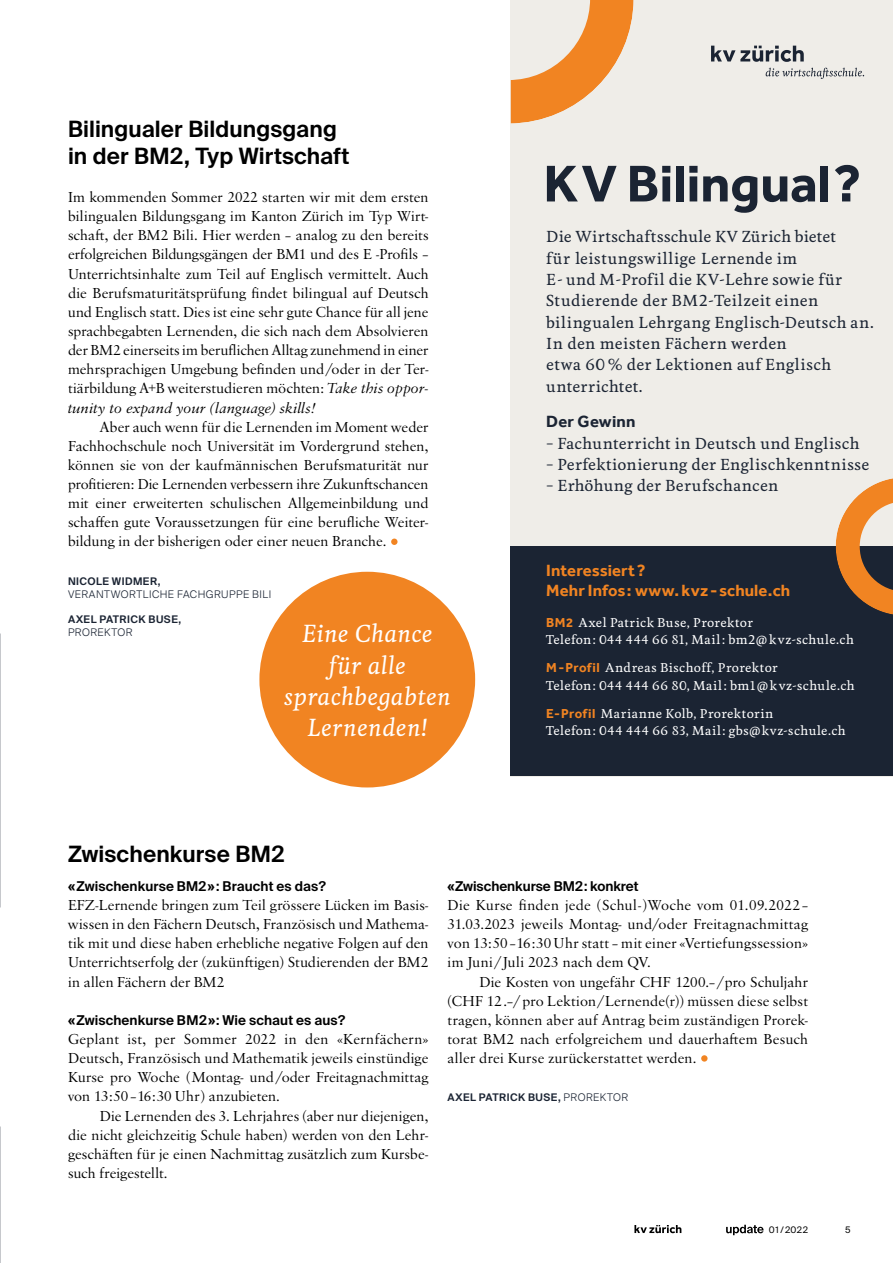
<style>
.page{position:relative;width:893px;height:1263px;background:#fff}
.page>*{position:absolute;margin:0;border:0;box-sizing:border-box;transform-origin:0 0}
.t1{font:700 53.4px "Effra";color:#1b2433}
.t2{font:italic 500 23.1px/31.3px "Feijoa";letter-spacing:.02em;color:#fff;text-align:center}
.t3{font:600 22.5px/27px "Suisse Intl";letter-spacing:.005em;color:#000}
.t4{font:700 16.65px/20.1px "Effra";letter-spacing:.005em;color:#f18422}
.t5{font:700 16.65px "Effra";letter-spacing:.015em;color:#1b2433}
.t6{font:15px/19.2px "Savoy";letter-spacing:.01em;color:#000;text-align:justify}
.t7{font:500 15px/21.3px "Feijoa";letter-spacing:.025em;color:#1b2433}
.t8{font:600 13.5px "Suisse Intl";letter-spacing:.005em;color:#000}
.t9{font:500 12px/17.4px "Feijoa";letter-spacing:.035em;color:#fff}
.t10{font:600 10.5px "Suisse Intl";letter-spacing:.045em;color:#1b2433}
.t11{font:300 10.5px "Suisse Intl";letter-spacing:.045em;color:#1b2433}
.t12{font:9px "Suisse Intl";letter-spacing:.06em;color:#000}
.s1{font-style:italic}
.s2{font-family:"Effra";font-weight:700;font-size:13.35px;color:#f18422}
.s3{font-weight:300}
</style>
<div class="page">
<svg style="left:726px;top:1225px;width:38px;height:10px"></svg>
<svg style="left:634px;top:1225px;width:47px;height:8px"></svg>
<div style="left:391px;top:539px;width:7px;height:6px;background:#f18422;border-radius:50%"></div>
<div style="left:701px;top:1055px;width:7px;height:6px;background:#f18422;border-radius:50%"></div>
<div style="left:511px;top:0;width:382px;height:776px;background:#efede8"></div>
<div style="left:511px;top:546px;width:382px;height:230px;background:#1b2433"></div>
<svg style="left:511px;top:0;width:123px;height:124px"></svg>
<svg style="left:836px;top:478px;width:57px;height:137px"></svg>
<svg style="left:711px;top:46px;width:93px;height:16px"></svg>
<svg style="left:766px;top:68px;width:98px;height:11px"></svg>
<div style="left:259px;top:572px;width:216px;height:215px;background:#f18422;border-radius:50%"></div>
<img style="left:0;top:634px;width:1px;height:493px">
<hr style="left:0;top:1126px;width:1px;height:137px;background:#f18422">
<h3 class="t3" style="left:68px;top:115px;width:283px">Bilingualer Bildungsgang in der BM2, Typ Wirtschaft</h3>
<p class="t6" style="left:68px;top:188px;width:362px">Im kommenden Sommer 2022 starten wir mit dem ersten bilingualen Bildungsgang im Kanton Zürich im Typ Wirt&shy;schaft, der BM2 Bili. Hier werden – analog zu den bereits erfolgreichen Bildungsgängen der BM1 und des E -Profils – Unterrichtsinhalte zum Teil auf Englisch vermittelt. Auch die Berufsmaturitätsprüfung findet bilingual auf Deutsch und Englisch statt. Dies ist eine sehr gute Chance für all jene sprachbegabten Lernenden, die sich nach dem Absolvieren der BM2 einerseits im beruflichen Alltag zunehmend in einer mehrsprachigen Umgebung befinden und/oder in der Ter&shy;tiärbildung A+B weiterstudieren möchten: <span class="s1">Take this oppor&shy;tunity to expand your (language) skills!</span></p>
<p class="t6" style="left:68px;top:418px;width:362px;text-indent:32px">Aber auch wenn für die Lernenden im Moment weder Fachhochschule noch Universität im Vordergrund stehen, können sie von der kaufmännischen Berufsmaturität nur profitieren: Die Lernenden verbessern ihre Zukunftschancen mit einer erweiterten schulischen Allgemeinbildung und schaffen gute Voraussetzungen für eine berufliche Weiter&shy;bildung in der bisherigen oder einer neuen Branche.</p>
<p class="t10" style="left:68px;top:575px;width:94px">NICOLE WIDMER,</p>
<p class="t11" style="left:68px;top:588px;width:205px">VERANTWORTLICHE FACHGRUPPE BILI</p>
<p class="t10" style="left:68px;top:613px;width:115px">AXEL PATRICK BUSE,</p>
<p class="t11" style="left:68px;top:626px;width:66px">PROREKTOR</p>
<h2 class="t2" style="left:284px;top:619px;width:168px">Eine Chance für alle sprachbegabten<br>Lernenden!</h2>
<h3 class="t3" style="left:68px;top:841px;width:218px">Zwischenkurse BM2</h3>
<h1 class="t1" style="left:543px;top:152px;width:319px">KV Bilingual?</h1>
<p class="t7" style="left:546px;top:227px;width:329px">Die Wirtschaftsschule KV Zürich bietet<br>für leistungswillige Lernende im<br>E- und M-Profil die KV-Lehre sowie für Studierende der BM2-Teilzeit einen bilingualen Lehrgang Englisch-Deutsch an.<br>In den meisten Fächern werden<br>etwa 60 % der Lektionen auf Englisch unterrichtet.</p>
<p class="t5" style="left:546px;top:412px;width:91px">Der Gewinn</p>
<p class="t7" style="left:546px;top:433px;width:315px">– Fachunterricht in Deutsch und Englisch</p>
<p class="t7" style="left:546px;top:454px;width:325px">– Perfektionierung der Englischkenntnisse</p>
<p class="t7" style="left:546px;top:476px;width:234px">– Erhöhung der Berufschancen</p>
<p class="t4" style="left:546px;top:560px;width:246px">Interessiert?<br>Mehr Infos: www. kvz -schule.ch</p>
<p class="t9" style="left:546px;top:614px;width:309px"><span class="s2">BM2</span> Axel Patrick Buse, Prorektor<br>Telefon: 044 444 66 81, Mail: bm2@kvz-schule.ch</p>
<p class="t9" style="left:546px;top:660px;width:310px"><span class="s2">M-Profil</span> Andreas Bischoff, Prorektor<br>Telefon: 044 444 66 80, Mail: bm1@kvz-schule.ch</p>
<p class="t9" style="left:546px;top:705px;width:301px"><span class="s2">E-Profil</span> Marianne Kolb, Prorektorin<br>Telefon: 044 444 66 83, Mail: gbs@kvz-schule.ch</p>
<p class="t8" style="left:68px;top:878px;width:259px">«Zwischenkurse BM2»: Braucht es das?</p>
<p class="t6" style="left:68px;top:896px;width:362px">EFZ-Lernende bringen zum Teil grössere Lücken im Basis&shy;wissen in den Fächern Deutsch, Französisch und Mathema&shy;tik mit und diese haben erhebliche negative Folgen auf den Unterrichtserfolg der (zukünftigen) Studierenden der BM2 in allen Fächern der BM2</p>
<p class="t8" style="left:68px;top:1012px;width:279px">«Zwischenkurse BM2»: Wie schaut es aus?</p>
<p class="t6" style="left:68px;top:1030px;width:362px">Geplant ist, per Sommer 2022 in den «Kernfächern» Deutsch, Französisch und Mathematik jeweils einstündige Kurse pro Woche (Montag- und/oder Freitagnachmittag von 13:50 –16:30 Uhr) anzubieten.</p>
<p class="t6" style="left:68px;top:1106px;width:362px;text-indent:32px">Die Lernenden des 3. Lehrjahres (aber nur diejenigen, die nicht gleichzeitig Schule haben) werden von den Lehr&shy;geschäften für je einen Nachmittag zusätzlich zum Kursbe&shy;such freigestellt.</p>
<p class="t8" style="left:448px;top:878px;width:193px">«Zwischenkurse BM2: konkret</p>
<p class="t6" style="left:448px;top:896px;width:362px">Die Kurse finden jede (Schul-)Woche vom 01.09.2022 – 31.03.2023 jeweils Montag- und/oder Freitagnachmittag von 13:50 –16:30Uhr statt – mit einer «Vertiefungssession» im Juni/Juli 2023 nach dem QV.</p>
<p class="t6" style="left:448px;top:973px;width:362px;text-indent:32px">Die Kosten von ungefähr CHF 1200.– /pro Schuljahr (CHF 12.–/pro Lektion/Lernende(r)) müssen diese selbst tragen, können aber auf Antrag beim zuständigen Prorek&shy;torat BM2 nach erfolgreichem und dauerhaftem Besuch aller drei Kurse zurückerstattet werden.</p>
<p class="t10" style="left:448px;top:1091px;width:182px">AXEL PATRICK BUSE, <span class="s3">PROREKTOR</span></p>
<p class="t12" style="left:769px;top:1225px;width:41px">01/2022</p>
<p class="t12" style="left:845px;top:1225px;width:7px">5</p>
</div>
